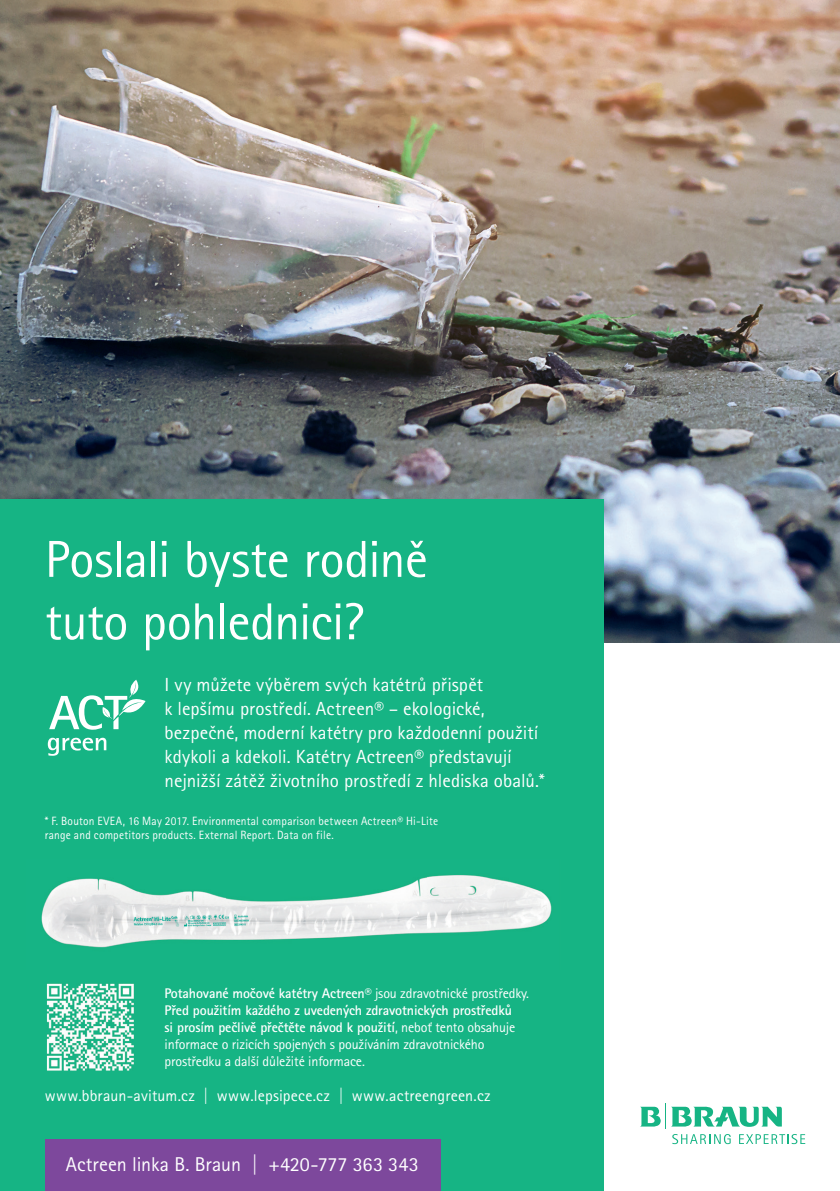
<style>
.page{position:relative;width:840px;height:1191px;background:#fff}
.page>*{position:absolute;margin:0;border:0;box-sizing:border-box;transform-origin:0 0}
.t1{font:52px/62.4px "Rotis Sans Serif Pro";letter-spacing:-.015em;color:#fff}
.t2{font:20px "Rotis Sans Serif Pro";color:#fff}
.t3{font:19px/24px "Rotis Sans Serif Pro";letter-spacing:.005em;color:#fff}
.t4{font:16px "Rotis Sans Serif Pro";letter-spacing:.015em;color:#fff}
.t5{font:14px/16.8px "Rotis Sans Serif Pro";letter-spacing:-.01em;color:#fff}
.t6{font:12px/14px "Rotis Sans Serif Pro";letter-spacing:.02em;color:#fff;scale:.95 1}
.s1{font-weight:700}
</style>
<div class="page">
<img style="left:0;top:0;width:839px;height:643px">
<svg style="left:640px;top:1103px;width:164px;height:41px"></svg>
<div style="left:0;top:499px;width:603px;height:692px;background:#16b484"></div>
<div style="left:45px;top:1139px;width:396px;height:52px;background:#7d489c"></div>
<svg style="left:49px;top:679px;width:96px;height:50px"></svg>
<svg style="left:48px;top:737px;width:58px;height:18px"></svg>
<img style="left:41px;top:875px;width:511px;height:73px">
<img style="left:46px;top:983px;width:88px;height:87px">
<h1 class="t1" style="left:45px;top:528px;width:384px">Poslali byste rodině tuto pohlednici?</h1>
<p class="t3" style="left:164px;top:672px;width:381px">I vy můžete výběrem svých katétrů přispět<br>k lepšímu prostředí. Actreen® – ekologické, bezpečné, moderní katétry pro každodenní použití kdykoli a kdekoli. Katétry Actreen® představují nejnižší zátěž životního prostředí z hlediska obalů.*</p>
<p class="t6" style="left:45px;top:814px;width:415px">* F. Bouton EVEA, 16 May 2017. Environmental comparison between Actreen® Hi-Lite range and competitors products. External Report. Data on file.</p>
<p class="t5" style="left:164px;top:985px;width:366px"><span class="s1">Potahované močové katétry Actreen®</span> jsou zdravotnické prostředky.<br><span class="s1">Před použitím každého z uvedených zdravotnických prostředků<br>si prosím pečlivě přečtěte návod k použití</span>, neboť tento obsahuje informace o rizicích spojených s používáním zdravotnického prostředku a další důležité informace.</p>
<p class="t4" style="left:45px;top:1086px;width:447px">www.bbraun-avitum.cz | www.lepsipece.cz | www.actreengreen.cz</p>
<h2 class="t2" style="left:66px;top:1152px;width:354px">Actreen linka B. Braun | +420-777 363 343</h2>
</div>
